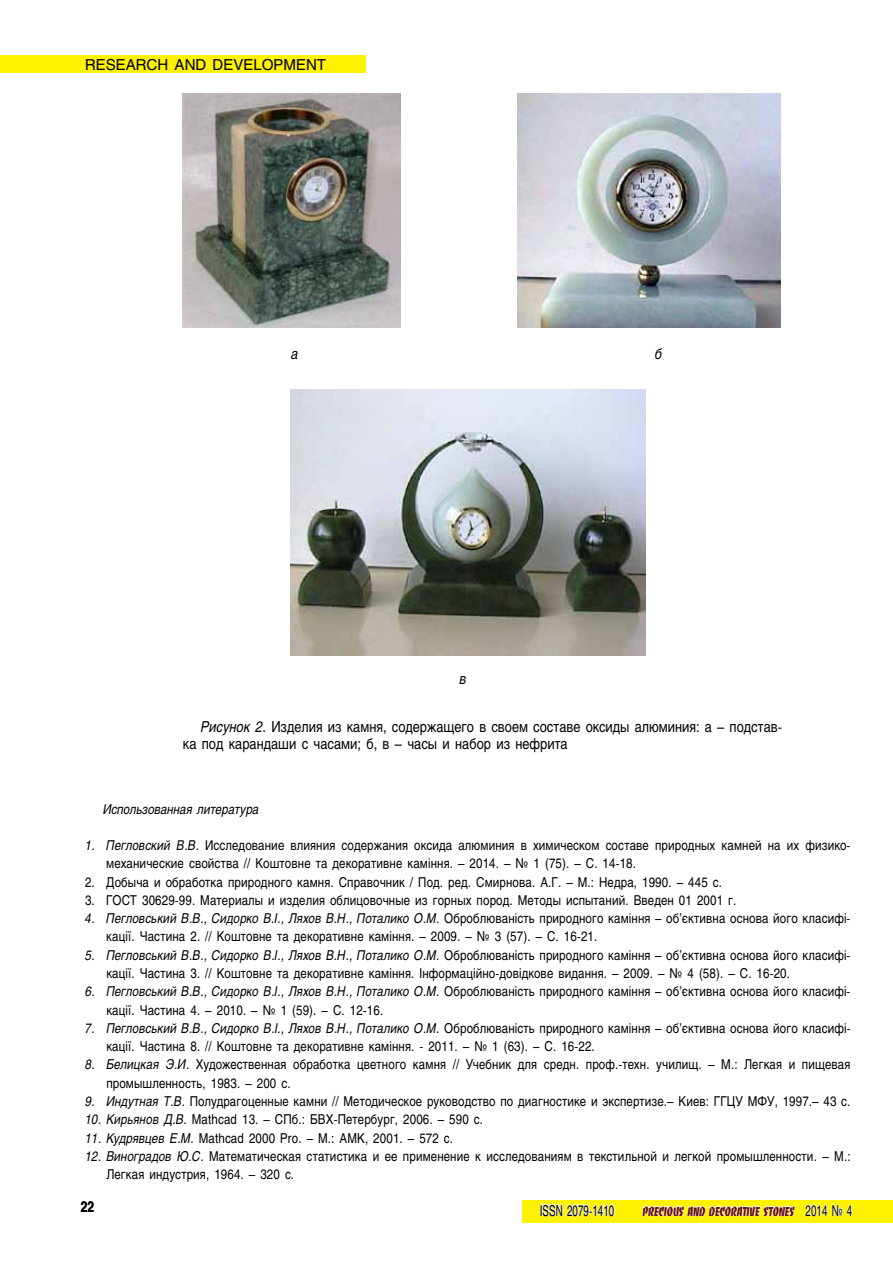
<style>
.page{position:relative;width:893px;height:1263px;background:#fff}
.page>*{position:absolute;margin:0;border:0;box-sizing:border-box;transform-origin:0 0}
.t1{font:15px/16.5px "Helios";color:#000;scale:.85 1}
.t2{font:15px "Helios";color:#000}
.t3{font:15px "Helios";color:#000;scale:.65 1}
.t4{font:italic 15px "Helios";color:#000;scale:.85 1}
.t5{font:700 15px "Helios";color:#000;scale:.8 1}
.t6{font:13.5px/18.3px "Helios";letter-spacing:.01em;color:#000;scale:.85 1}
.t7{font:13.5px "Banco Heavy C";color:#671316;scale:.8 1}
.t8{font:italic 13.5px "Helios";color:#000;scale:.85 1}
.s1{font-style:italic}
.s2{font-family:"Helios";font-size:15px;color:#000}
</style>
<div class="page">
<div style="left:522px;top:1200px;width:371px;height:23px;background:#fff200"></div>
<svg style="left:541px;top:1204px;width:74px;height:12px"></svg>
<svg style="left:642px;top:1205px;width:154px;height:11px"></svg>
<svg style="left:805px;top:1204px;width:48px;height:12px"></svg>
<div style="left:0;top:55px;width:365px;height:17px;background:#fff200"></div>
<img style="left:183px;top:94px;width:217px;height:233px">
<img style="left:517px;top:94px;width:264px;height:233px">
<img style="left:290px;top:389px;width:355px;height:266px">
<p class="t2" style="left:85px;top:55px;width:243px">RESEARCH AND DEVELOPMENT</p>
<p class="t4" style="left:291px;top:344px;width:10px">а</p>
<p class="t4" style="left:655px;top:344px;width:10px">б</p>
<p class="t4" style="left:460px;top:670px;width:10px">в</p>
<p class="t1" style="left:183px;top:718px;width:706px;text-indent:18px"><span class="s1">Рисунок 2</span>. Изделия из камня, содержащего в своем составе оксиды алюминия: а – подстав&shy;ка под карандаши с часами; б, в – часы и набор из нефрита</p>
<p class="t8" style="left:103px;top:801px;width:185px">Использованная литература</p>
<p class="t6" style="left:106px;top:836px;width:877px;text-indent:-21px"><span class="s1">1. Пегловский В.В.</span> Исследование влияния содержания оксида алюминия в химическом составе природных камней на их физико&shy;механические свойства // Коштовне та декоративне каміння. – 2014. – № 1 (75). – С. 14-18.</p>
<p class="t6" style="left:85px;top:872px;width:751px">2. Добыча и обработка природного камня. Справочник / Под. ред. Смирнова. А.Г. – М.: Недра, 1990. – 445 с.</p>
<p class="t6" style="left:85px;top:891px;width:768px">3. ГОСТ 30629-99. Материалы и изделия облицовочные из горных пород. Методы испытаний. Введен 01 2001 г.</p>
<p class="t6" style="left:106px;top:909px;width:877px;text-indent:-21px"><span class="s1">4. Пегловський В.В., Сидорко В.І., Ляхов В.Н., Поталико О.М.</span> Оброблюваність природного каміння – об’єктивна основа його класифі&shy;кації. Частина 2. // Коштовне та декоративне каміння. – 2009. – № 3 (57). – С. 16-21.</p>
<p class="t6" style="left:106px;top:946px;width:877px;text-indent:-21px"><span class="s1">5. Пегловський В.В., Сидорко В.І., Ляхов В.Н., Поталико О.М.</span> Оброблюваність природного каміння – об’єктивна основа його класифі&shy;кації. Частина 3. // Коштовне та декоративне каміння. Інформаційно-довідкове видання. – 2009. – № 4 (58). – С. 16-20.</p>
<p class="t6" style="left:106px;top:982px;width:877px;text-indent:-21px"><span class="s1">6. Пегловський В.В., Сидорко В.І., Ляхов В.Н., Поталико О.М.</span> Оброблюваність природного каміння – об’єктивна основа його класифі&shy;кації. Частина 4. – 2010. – № 1 (59). – С. 12-16.</p>
<p class="t6" style="left:106px;top:1019px;width:877px;text-indent:-21px"><span class="s1">7. Пегловський В.В., Сидорко В.І., Ляхов В.Н., Поталико О.М.</span> Оброблюваність природного каміння – об’єктивна основа його класифі&shy;кації. Частина 8. // Коштовне та декоративне каміння. - 2011. – № 1 (63). – С. 16-22.</p>
<p class="t6" style="left:106px;top:1055px;width:877px;text-indent:-21px"><span class="s1">8. Белицкая Э.И.</span> Художественная обработка цветного камня // Учебник для средн. проф.-техн. училищ. – М.: Легкая и пищевая промышленность, 1983. – 200 с.</p>
<p class="t6" style="left:85px;top:1092px;width:902px"><span class="s1">9. Индутная Т.В.</span> Полудрагоценные камни // Методическое руководство по диагностике и экспертизе.– Киев: ГГЦУ МФУ, 1997.– 43 с.</p>
<p class="t6" style="left:85px;top:1110px;width:470px"><span class="s1">10. Кирьянов Д.В.</span> Mathcad 13. – СПб.: БВХ-Петербург, 2006. – 590 с.</p>
<p class="t6" style="left:85px;top:1128px;width:434px"><span class="s1">11. Кудрявцев Е.М.</span> Mathcad 2000 Pro. – М.: АМК, 2001. – 572 с.</p>
<p class="t6" style="left:106px;top:1147px;width:877px;text-indent:-21px"><span class="s1">12. Виноградов Ю.С.</span> Математическая статистика и ее применение к исследованиям в текстильной и легкой промышленности. – М.:<br>Легкая индустрия, 1964. – 320 с.</p>
<p class="t5" style="left:81px;top:1198px;width:18px">22</p>
<p class="t3" style="left:540px;top:1201px;width:116px">ISSN 2079-1410</p>
<p class="t7" style="left:642px;top:1203px;width:264px">PRECIOUS AND DECORATIVE STONES <span class="s2">2014 № 4</span></p>
</div>
